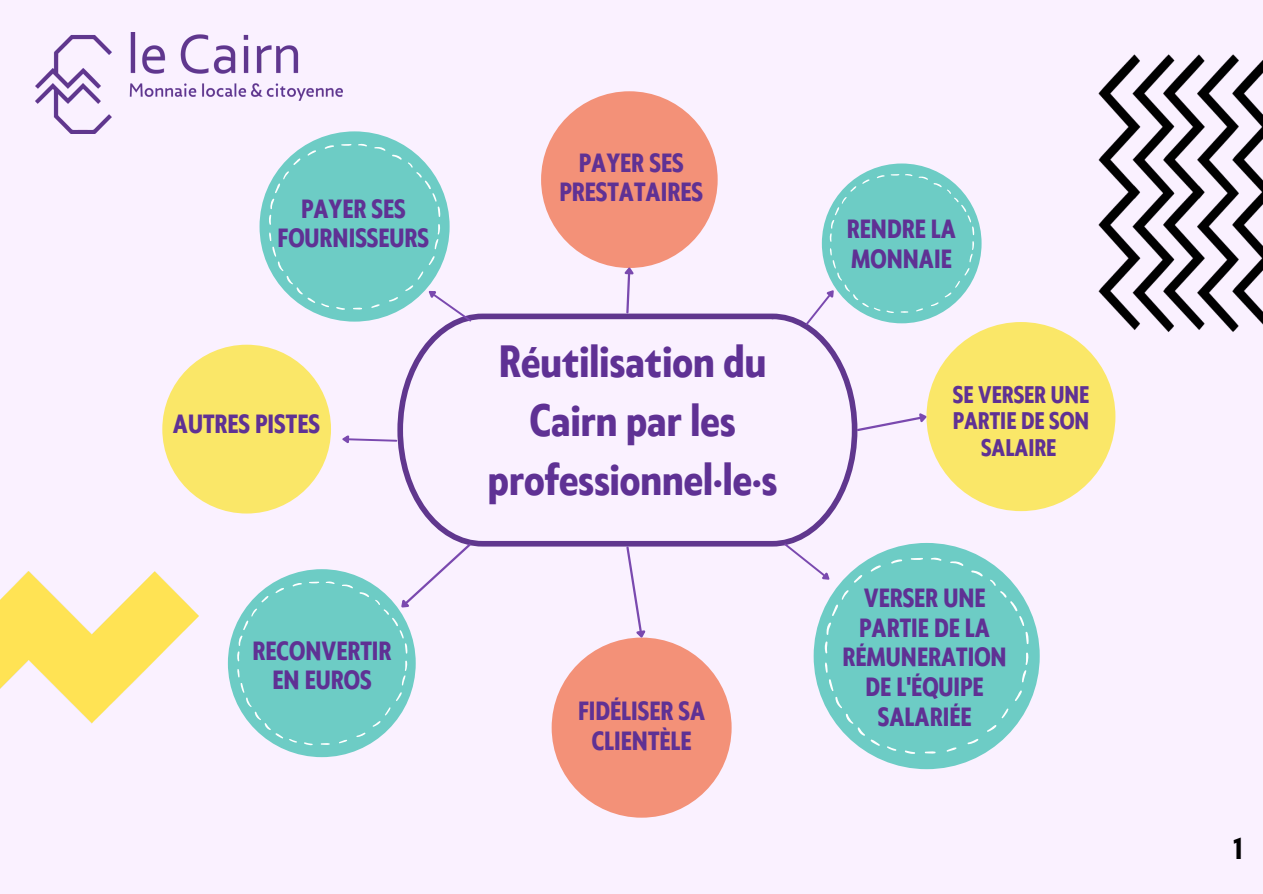
<style>
.page{position:relative;width:1263px;height:894px;background:#fff}
.page>*{position:absolute;margin:0;border:0;box-sizing:border-box;transform-origin:0 0}
.t1{font:700 42.45px/59.2px "Klein Condensed";color:#5f3194;text-align:center}
.t2{font:500 27.6px "Zigfrid";color:#000}
.t3{font:700 24.75px/29.1px "Klein Condensed";color:#5f3194;text-align:center}
.t4{font:700 22.5px/26.8px "Klein Condensed";color:#5f3194;text-align:center}
</style>
<div class="page">
<div style="left:0;top:0;width:1263px;height:893px;background:#faf1ff"></div>
<div style="left:228px;top:569px;width:188px;height:188px;background:#6dccc5;border-radius:50%"></div>
<svg style="left:237px;top:669px;width:46px;height:69px"></svg>
<svg style="left:237px;top:608px;width:20px;height:53px"></svg>
<svg style="left:261px;top:596px;width:8px;height:6px"></svg>
<svg style="left:275px;top:588px;width:9px;height:5px"></svg>
<svg style="left:292px;top:583px;width:10px;height:3px"></svg>
<svg style="left:309px;top:581px;width:10px;height:2px"></svg>
<svg style="left:326px;top:581px;width:9px;height:3px"></svg>
<svg style="left:342px;top:584px;width:11px;height:4px"></svg>
<svg style="left:289px;top:739px;width:8px;height:3px"></svg>
<svg style="left:304px;top:742px;width:9px;height:3px"></svg>
<svg style="left:320px;top:743px;width:10px;height:2px"></svg>
<svg style="left:339px;top:739px;width:8px;height:4px"></svg>
<svg style="left:356px;top:732px;width:10px;height:5px"></svg>
<svg style="left:372px;top:692px;width:30px;height:34px"></svg>
<svg style="left:402px;top:660px;width:6px;height:25px"></svg>
<svg style="left:359px;top:592px;width:10px;height:5px"></svg>
<div style="left:814px;top:542px;width:226px;height:227px;background:#6dccc5;border-radius:50%"></div>
<svg style="left:829px;top:679px;width:51px;height:67px"></svg>
<svg style="left:825px;top:662px;width:3px;height:10px"></svg>
<svg style="left:824px;top:641px;width:3px;height:12px"></svg>
<svg style="left:826px;top:622px;width:5px;height:13px"></svg>
<svg style="left:870px;top:565px;width:11px;height:6px"></svg>
<svg style="left:891px;top:559px;width:11px;height:4px"></svg>
<svg style="left:910px;top:557px;width:13px;height:3px"></svg>
<svg style="left:931px;top:557px;width:11px;height:4px"></svg>
<svg style="left:950px;top:561px;width:14px;height:5px"></svg>
<svg style="left:887px;top:746px;width:10px;height:4px"></svg>
<svg style="left:905px;top:750px;width:10px;height:4px"></svg>
<svg style="left:924px;top:751px;width:12px;height:2px"></svg>
<svg style="left:946px;top:747px;width:11px;height:4px"></svg>
<svg style="left:967px;top:739px;width:12px;height:5px"></svg>
<svg style="left:987px;top:725px;width:10px;height:7px"></svg>
<svg style="left:1001px;top:708px;width:8px;height:10px"></svg>
<svg style="left:1015px;top:690px;width:7px;height:11px"></svg>
<svg style="left:1022px;top:652px;width:7px;height:30px"></svg>
<svg style="left:971px;top:570px;width:12px;height:6px"></svg>
<svg style="left:990px;top:579px;width:39px;height:65px"></svg>
<svg style="left:397px;top:313px;width:460px;height:233px"></svg>
<div style="left:260px;top:131px;width:190px;height:190px;background:#6dccc5;border-radius:50%"></div>
<div style="left:822px;top:163px;width:159px;height:160px;background:#6dccc5;border-radius:50%"></div>
<div style="left:541px;top:91px;width:177px;height:177px;background:#f39178;border-radius:50%"></div>
<div style="left:162px;top:344px;width:169px;height:169px;background:#fae768;border-radius:50%"></div>
<div style="left:926px;top:322px;width:189px;height:189px;background:#fae768;border-radius:50%"></div>
<div style="left:552px;top:637px;width:180px;height:180px;background:#f39178;border-radius:50%"></div>
<svg style="left:269px;top:171px;width:20px;height:54px"></svg>
<svg style="left:293px;top:158px;width:8px;height:7px"></svg>
<svg style="left:307px;top:150px;width:9px;height:6px"></svg>
<svg style="left:324px;top:145px;width:10px;height:4px"></svg>
<svg style="left:341px;top:144px;width:11px;height:2px"></svg>
<svg style="left:358px;top:143px;width:9px;height:4px"></svg>
<svg style="left:374px;top:147px;width:12px;height:4px"></svg>
<svg style="left:269px;top:232px;width:60px;height:75px"></svg>
<svg style="left:336px;top:307px;width:9px;height:3px"></svg>
<svg style="left:353px;top:307px;width:9px;height:2px"></svg>
<svg style="left:371px;top:304px;width:9px;height:4px"></svg>
<svg style="left:389px;top:297px;width:9px;height:4px"></svg>
<svg style="left:428px;top:256px;width:7px;height:9px"></svg>
<svg style="left:435px;top:224px;width:5px;height:25px"></svg>
<svg style="left:392px;top:155px;width:48px;height:62px"></svg>
<svg style="left:829px;top:186px;width:27px;height:56px"></svg>
<svg style="left:862px;top:179px;width:8px;height:5px"></svg>
<svg style="left:900px;top:311px;width:8px;height:2px"></svg>
<svg style="left:916px;top:308px;width:7px;height:3px"></svg>
<svg style="left:931px;top:268px;width:38px;height:38px"></svg>
<svg style="left:969px;top:241px;width:5px;height:21px"></svg>
<svg style="left:877px;top:174px;width:97px;height:61px"></svg>
<svg style="left:622px;top:267px;width:15px;height:48px"></svg>
<svg style="left:405px;top:271px;width:68px;height:52px"></svg>
<svg style="left:804px;top:248px;width:90px;height:79px"></svg>
<svg style="left:625px;top:544px;width:25px;height:95px"></svg>
<svg style="left:342px;top:432px;width:57px;height:13px"></svg>
<svg style="left:855px;top:408px;width:73px;height:24px"></svg>
<svg style="left:375px;top:541px;width:98px;height:112px"></svg>
<svg style="left:782px;top:541px;width:80px;height:75px"></svg>
<img style="left:0;top:571px;width:199px;height:153px">
<img style="left:1091px;top:55px;width:172px;height:308px">
<img style="left:35px;top:32px;width:307px;height:101px">
<p class="t3" style="left:278px;top:196px;width:153px">PAYER SES<br>FOURNISSEURS</p>
<p class="t3" style="left:173px;top:411px;width:148px">AUTRES PISTES</p>
<p class="t3" style="left:252px;top:638px;width:141px">RECONVERTIR<br>EN EUROS</p>
<p class="t3" style="left:559px;top:150px;width:145px">PAYER SES<br>PRESTATAIRES</p>
<p class="t1" style="left:488px;top:334px;width:291px">Réutilisation du<br>Cairn par les professionnel·le·s</p>
<p class="t3" style="left:578px;top:698px;width:129px">FIDÉLISER SA<br>CLIENTÈLE</p>
<p class="t3" style="left:847px;top:216px;width:111px;text-align:left">RENDRE LA<br>MONNAIE</p>
<p class="t4" style="left:953px;top:382px;width:138px">SE VERSER UNE<br>PARTIE DE SON<br>SALAIRE</p>
<p class="t3" style="left:842px;top:585px;width:166px;line-height:29.5px">VERSER UNE<br>PARTIE DE LA<br>RÉMUNERATION<br>DE L'ÉQUIPE<br>SALARIÉE</p>
<p class="t2" style="left:1232px;top:832px;width:13px">1</p>
</div>
